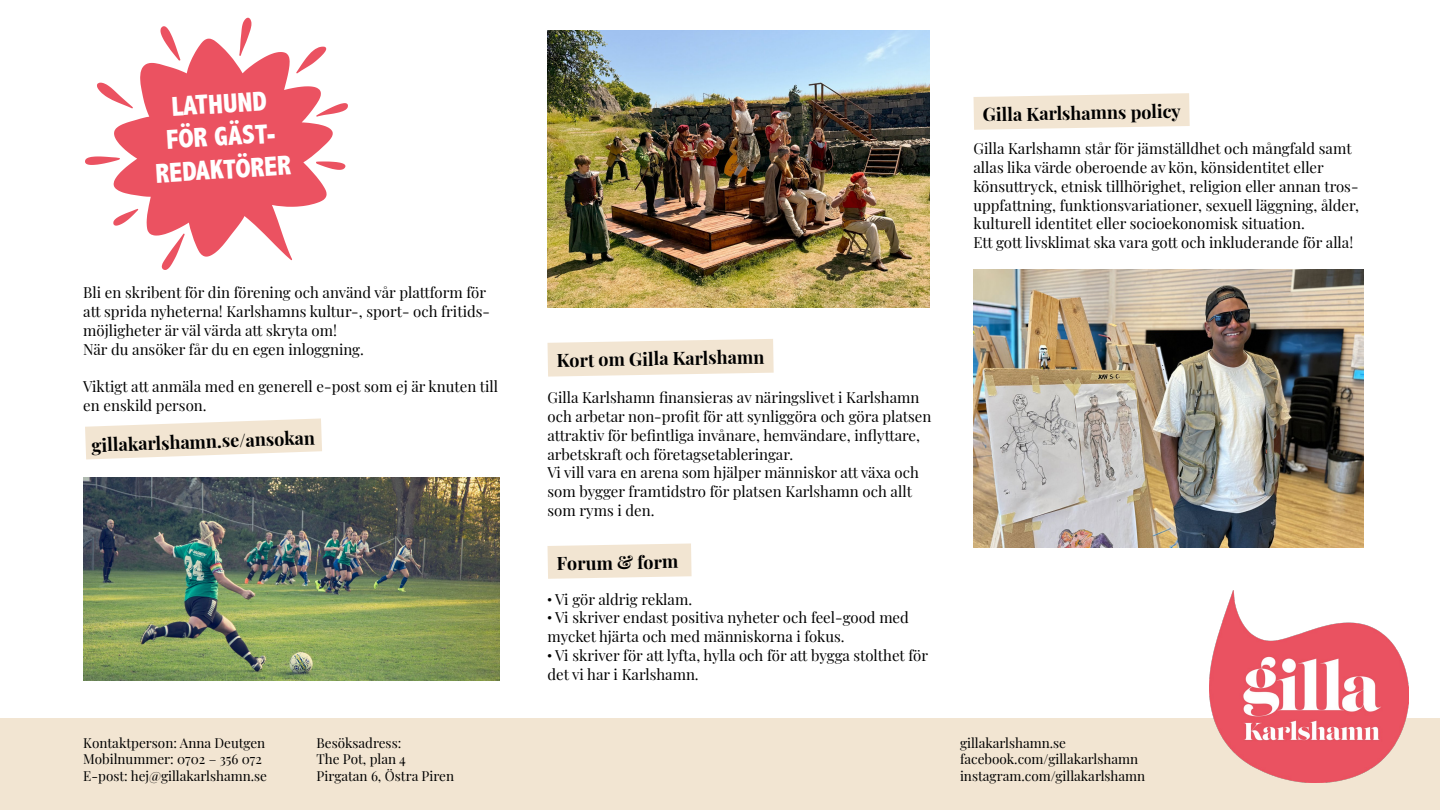
<style>
.page{position:relative;width:1440px;height:810px;background:#fff}
.page>*{position:absolute;margin:0;border:0;box-sizing:border-box;transform-origin:0 0}
.t1{font:800 condensed 27.45px/32.9px "Abadi";color:#fff;text-align:center}
.t2{font:700 18px "Playfair Display";color:#000}
.t3{font:15px/18.8px "Playfair Display";color:#000}
.t4{font:13.5px/16.2px "Playfair Display";color:#000}
.s1{font-family:"Bebas Neue"}
</style>
<div class="page">
<svg style="left:113px;top:39px;width:220px;height:221px;fill:#eb5261"></svg>
<svg style="left:113px;top:209px;width:25px;height:17px"></svg>
<svg style="left:97px;top:83px;width:36px;height:25px"></svg>
<svg style="left:160px;top:26px;width:20px;height:35px"></svg>
<svg style="left:239px;top:18px;width:13px;height:38px"></svg>
<svg style="left:296px;top:47px;width:30px;height:26px"></svg>
<svg style="left:316px;top:103px;width:32px;height:14px"></svg>
<svg style="left:316px;top:161px;width:29px;height:9px"></svg>
<svg style="left:251px;top:214px;width:32px;height:34px"></svg>
<svg style="left:208px;top:215px;width:28px;height:34px"></svg>
<svg style="left:155px;top:214px;width:30px;height:56px"></svg>
<svg style="left:121px;top:183px;width:29px;height:7px"></svg>
<svg style="left:85px;top:134px;width:56px;height:31px"></svg>
<svg style="left:146px;top:72px;width:9px;height:35px"></svg>
<svg style="left:196px;top:45px;width:10px;height:17px"></svg>
<svg style="left:266px;top:57px;width:8px;height:5px"></svg>
<svg style="left:289px;top:195px;width:27px;height:7px"></svg>
<div style="left:0;top:718px;width:1440px;height:92px;background:#f2e4d0"></div>
<img style="left:1209px;top:590px;width:199px;height:193px">
<svg style="left:85px;top:418px;width:237px;height:41px"></svg>
<svg style="left:548px;top:543px;width:144px;height:36px;background:#f3e7d6"></svg>
<svg style="left:548px;top:339px;width:226px;height:38px;background:#f3e7d6"></svg>
<img style="left:83px;top:477px;width:417px;height:203px">
<svg style="left:974px;top:93px;width:216px;height:37px;background:#f3e7d7"></svg>
<img style="left:548px;top:30px;width:382px;height:277px">
<img style="left:974px;top:270px;width:390px;height:277px">
<h1 class="t1" style="left:151px;top:91px;width:137px;rotate:-3deg">LATHUND<br>FÖR GÄST-<br>REDAKTÖRER</h1>
<p class="t3" style="left:83px;top:282px;width:408px">Bli en skribent för din förening och använd vår plattform för att sprida nyheterna! Karlshamns kultur-, sport- och fritids&shy;möjligheter är väl värda att skryta om!<br>När du ansöker får du en egen inloggning.</p>
<p class="t3" style="left:83px;top:376px;width:416px">Viktigt att anmäla med en generell e-post som ej är knuten till en enskild person.</p>
<p class="t2" style="left:91px;top:431px;width:225px;rotate:-2deg">gillakarlshamn.se/ansokan</p>
<p class="t2" style="left:557px;top:346px;width:209px;rotate:-1deg">Kort om Gilla Karlshamn</p>
<p class="t3" style="left:548px;top:387px;width:385px">Gilla Karlshamn finansieras av näringslivet i Karlshamn och arbetar non-profit för att synliggöra och göra platsen attraktiv för befintliga invånare, hemvändare, inflyttare, arbetskraft och företagsetableringar.<br>Vi vill vara en arena som hjälper människor att växa och som bygger framtidstro för platsen Karlshamn och allt som ryms i den.</p>
<p class="t2" style="left:557px;top:549px;width:123px;rotate:-1deg">Forum &amp; form</p>
<p class="t3" style="left:548px;top:588px;width:146px"><span class="s1">•</span> Vi gör aldrig reklam.</p>
<p class="t3" style="left:548px;top:607px;width:363px"><span class="s1">•</span> Vi skriver endast positiva nyheter och feel-good med mycket hjärta och med människorna i fokus.</p>
<p class="t3" style="left:548px;top:645px;width:382px"><span class="s1">•</span> Vi skriver för att lyfta, hylla och för att bygga stolthet för det vi har i Karlshamn.</p>
<p class="t2" style="left:983px;top:100px;width:200px;rotate:-1deg">Gilla Karlshamns policy</p>
<p class="t3" style="left:974px;top:138px;width:387px">Gilla Karlshamn står för jämställdhet och mångfald samt allas lika värde oberoende av kön, könsidentitet eller könsuttryck, etnisk tillhörighet, religion eller annan tros&shy;uppfattning, funktionsvariationer, sexuell läggning, ålder, kulturell identitet eller socioekonomisk situation.<br>Ett gott livsklimat ska vara gott och inkluderande för alla!</p>
<p class="t4" style="left:83px;top:734px;width:185px">Kontaktperson: Anna Deutgen<br>Mobilnummer: 0702 – 356 072<br>E-post: hej@gillakarlshamn.se</p>
<p class="t4" style="left:317px;top:734px;width:139px">Besöksadress:<br>The Pot, plan 4<br>Pirgatan 6, Östra Piren</p>
<p class="t4" style="left:960px;top:734px;width:187px">gillakarlshamn.se facebook.com/gillakarlshamn instagram.com/gillakarlshamn</p>
</div>
